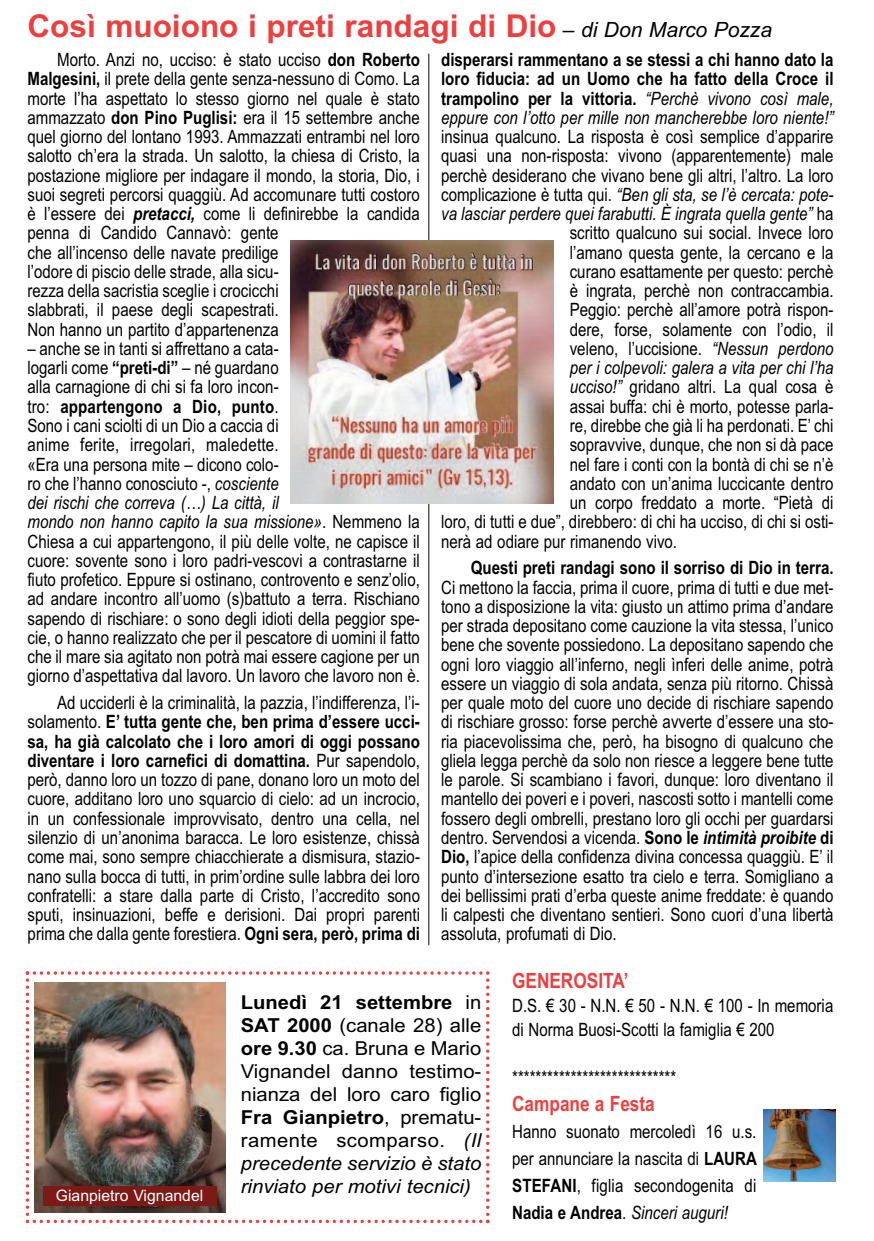
<style>
.page{position:relative;width:874px;height:1241px;background:#fff}
.page>*{position:absolute;margin:0;border:0;box-sizing:border-box;transform-origin:0 0}
.t1{font:700 31.5px "Arial";color:#ee3f3e}
.t2{font:700 21px "Arial Narrow";color:#ee3f3e}
.t3{font:19.25px/23.1px "Arial";color:#020102;text-align:justify;scale:1.05 1}
.t4{font:18.38px/19.2px "Arial Narrow";color:#020102}
.t5{font:700 18.38px/19.2px "Arial Narrow";color:#020102;text-align:justify}
.t6{font:italic 18.38px "Arial Narrow";color:#020102}
.t7{font:15.75px "Arial";color:#fff}
.s1{font-weight:400;font-size:21px;color:#020102}
.s2{font-weight:400;font-style:italic;font-size:21px;color:#020102}
.s3{font-weight:700}
.s4{font-weight:700;font-style:italic}
.s5{font-style:italic}
.s6{font-weight:400;font-style:italic}
.s7{font-style:normal}
</style>
<div class="page">
<svg style="left:26px;top:971px;width:463px;height:251px"></svg>
<div style="left:34px;top:981px;width:205px;height:231px;background:#fff"></div>
<img style="left:34px;top:982px;width:192px;height:230px">
<div style="left:43px;top:1185px;width:173px;height:20px;background:#7c1a17"></div>
<img style="left:763px;top:1109px;width:71px;height:72px">
<hr style="left:428px;top:54px;width:1px;height:891px;background:#020102">
<img style="left:291px;top:240px;width:262px;height:263px">
<h1 class="t1" style="left:27px;top:8px;width:745px">Così muoiono i preti randagi di Dio <span class="s1">–</span> <span class="s2">di Don Marco Pozza</span></h1>
<p class="t4" style="left:27px;top:50px;width:394px;text-indent:30px">Morto. Anzi no, ucciso: è stato ucciso <span class="s3">don Roberto Malgesini,</span> il prete della gente senza-nessuno di Como. La morte l’ha aspettato lo stesso giorno nel quale è stato ammazzato <span class="s3">don Pino Puglisi:</span> era il 15 settembre anche quel giorno del lontano 1993. Ammazzati entrambi nel loro salotto ch’era la strada. Un salotto, la chiesa di Cristo, la postazione migliore per indagare il mondo, la storia, Dio, i suoi segreti percorsi quaggiù. Ad accomunare tutti costoro è l’essere dei <span class="s4">pretacci,</span> come li definirebbe la candida penna di Candido Cannavò: gente<br>che all’incenso delle navate predilige<br>l’odore di piscio delle strade, alla sicu-<br>rezza della sacristia sceglie i crocicchi<br>slabbrati, il paese degli scapestrati.<br>Non hanno un partito d’appartenenza</p>
<p class="t4" style="left:27px;top:339px;width:394px">– anche se in tanti si affrettano a cata-<br>logarli come <span class="s3">“preti-di”</span> – né guardano<br>alla carnagione di chi si fa loro incon-<br>tro: <span class="s3">appartengono a Dio, punto</span>.<br>Sono i cani sciolti di un Dio a caccia di<br>anime ferite, irregolari, maledette.<br>«Era una persona mite – dicono colo-<br>ro che l’hanno conosciuto -, <span class="s5">cosciente<br>dei rischi che correva (…) La città, il<br>mondo non hanno capito la sua missione»</span>. Nemmeno la Chiesa a cui appartengono, il più delle volte, ne capisce il cuore: sovente sono i loro padri-vescovi a contrastarne il fiuto profetico. Eppure si ostinano, controvento e senz’olio, ad andare incontro all’uomo (s)battuto a terra. Rischiano sapendo di rischiare: o sono degli idioti della peggior spe&shy;cie, o hanno realizzato che per il pescatore di uomini il fatto che il mare sia agitato non potrà mai essere cagione per un giorno d’aspettativa dal lavoro. Un lavoro che lavoro non è.</p>
<p class="t4" style="left:27px;top:693px;width:394px;text-align:justify;text-indent:30px">Ad ucciderli è la criminalità, la pazzia, l’indifferenza, l’i&shy;solamento. <span class="s3">E’ tutta gente che, ben prima d’essere ucci&shy;sa, ha già calcolato che i loro amori di oggi possano diventare i loro carnefici di domattina.</span> Pur sapendolo, però, danno loro un tozzo di pane, donano loro un moto del cuore, additano loro uno squarcio di cielo: ad un incrocio, in un confessionale improvvisato, dentro una cella, nel silenzio di un’anonima baracca. Le loro esistenze, chissà come mai, sono sempre chiacchierate a dismisura, stazio&shy;nano sulla bocca di tutti, in prim’ordine sulle labbra dei loro confratelli: a stare dalla parte di Cristo, l’accredito sono sputi, insinuazioni, beffe e derisioni. Dai propri parenti prima che dalla gente forestiera. <span class="s3">Ogni sera, però, prima di</span></p>
<p class="t5" style="left:441px;top:50px;width:394px">disperarsi rammentano a se stessi a chi hanno dato la loro fiducia: ad un Uomo che ha fatto della Croce il trampolino per la vittoria. <span class="s6">“Perchè vivono così male, eppure con l’otto per mille non mancherebbe loro niente!”</span></p>
<p class="t4" style="left:441px;top:127px;width:394px">insinua qualcuno. La risposta è così semplice d’apparire</p>
<p class="t4" style="left:441px;top:146px;width:394px">quasi una non-risposta: vivono (apparentemente) male</p>
<p class="t4" style="left:441px;top:166px;width:394px">perchè desiderano che vivano bene gli altri, l’altro. La loro</p>
<p class="t6" style="left:441px;top:184px;width:393px"><span class="s7">complicazione è tutta qui.</span> “Ben gli sta, se l’è cercata: pote-</p>
<p class="t6" style="left:441px;top:203px;width:394px">va lasciar perdere quei farabutti. È ingrata quella gente” <span class="s7">ha</span></p>
<p class="t4" style="left:569px;top:223px;width:265px">scritto qualcuno sui social. Invece loro</p>
<p class="t4" style="left:569px;top:243px;width:265px">l’amano questa gente, la cercano e la</p>
<p class="t4" style="left:569px;top:262px;width:265px">curano esattamente per questo: perchè</p>
<p class="t4" style="left:569px;top:281px;width:265px">è ingrata, perchè non contraccambia.</p>
<p class="t4" style="left:569px;top:300px;width:265px">Peggio: perchè all’amore potrà rispon-</p>
<p class="t4" style="left:569px;top:320px;width:265px">dere, forse, solamente con l’odio, il</p>
<p class="t4" style="left:569px;top:339px;width:265px">veleno, l’uccisione. <span class="s5">“Nessun perdono</span></p>
<p class="t6" style="left:569px;top:357px;width:265px">per i colpevoli: galera a vita per chi l’ha</p>
<p class="t4" style="left:569px;top:377px;width:265px"><span class="s5">ucciso!”</span> gridano altri. La qual cosa è</p>
<p class="t4" style="left:569px;top:397px;width:265px">assai buffa: chi è morto, potesse parla-</p>
<p class="t4" style="left:569px;top:416px;width:265px">re, direbbe che già li ha perdonati. E’ chi</p>
<p class="t4" style="left:569px;top:435px;width:265px">sopravvive, dunque, che non si dà pace</p>
<p class="t4" style="left:569px;top:454px;width:265px">nel fare i conti con la bontà di chi se n’è</p>
<p class="t4" style="left:569px;top:474px;width:265px">andato con un’anima luccicante dentro</p>
<p class="t4" style="left:569px;top:493px;width:265px">un corpo freddato a morte. “Pietà di</p>
<p class="t4" style="left:441px;top:512px;width:394px">loro, di tutti e due”, direbbero: di chi ha ucciso, di chi si osti-</p>
<p class="t4" style="left:441px;top:531px;width:237px">nerà ad odiare pur rimanendo vivo.</p>
<p class="t5" style="left:470px;top:558px;width:364px">Questi preti randagi sono il sorriso di Dio in terra.</p>
<p class="t4" style="left:441px;top:577px;width:394px;text-align:justify">Ci mettono la faccia, prima il cuore, prima di tutti e due met&shy;tono a disposizione la vita: giusto un attimo prima d’andare per strada depositano come cauzione la vita stessa, l’unico bene che sovente possiedono. La depositano sapendo che ogni loro viaggio all’inferno, negli ìnferi delle anime, potrà essere un viaggio di sola andata, senza più ritorno. Chissà per quale moto del cuore uno decide di rischiare sapendo di rischiare grosso: forse perchè avverte d’essere una sto&shy;ria piacevolissima che, però, ha bisogno di qualcuno che gliela legga perchè da solo non riesce a leggere bene tutte le parole. Si scambiano i favori, dunque: loro diventano il mantello dei poveri e i poveri, nascosti sotto i mantelli come fossero degli ombrelli, prestano loro gli occhi per guardarsi dentro. Servendosi a vicenda. <span class="s3">Sono le</span> <span class="s4">intimità proibite</span> <span class="s3">di Dio,</span> l’apice della confidenza divina concessa quaggiù. E’ il punto d’intersezione esatto tra cielo e terra. Somigliano a dei bellissimi prati d’erba queste anime freddate: è quando li calpesti che diventano sentieri. Sono cuori d’una libertà assoluta, profumati di Dio.</p>
<p class="t2" style="left:512px;top:968px;width:118px">GENEROSITA’</p>
<p class="t4" style="left:512px;top:993px;width:322px;line-height:23.8px">D.S. € 30 - N.N. € 50 - N.N. € 100 - In memoria di Norma Buosi-Scotti la famiglia € 200</p>
<p class="t4" style="left:512px;top:1067px;width:166px">****************************</p>
<p class="t2" style="left:512px;top:1090px;width:144px">Campane a Festa</p>
<p class="t4" style="left:512px;top:1117px;width:246px;line-height:26.9px;text-align:justify">Hanno suonato mercoledì 16 u.s. per annunciare la nascita di <span class="s3">LAURA STEFANI</span>, figlia secondogenita di <span class="s3">Nadia e Andrea</span>. <span class="s5">Sinceri auguri!</span></p>
<p class="t3" style="left:241px;top:990px;width:230px"><span class="s3">Lunedì 21 settembre</span> in <span class="s3">SAT 2000</span> (canale 28) alle <span class="s3">ore 9.30</span> ca. Bruna e Mario Vignandel danno testimo&shy;nianza del loro caro figlio <span class="s3">Fra Gianpietro</span>, prematu&shy;ramente scomparso. <span class="s5">(Il precedente servizio è stato rinviato per motivi tecnici)</span></p>
<p class="t7" style="left:56px;top:1185px;width:149px">Gianpietro Vignandel</p>
</div>
